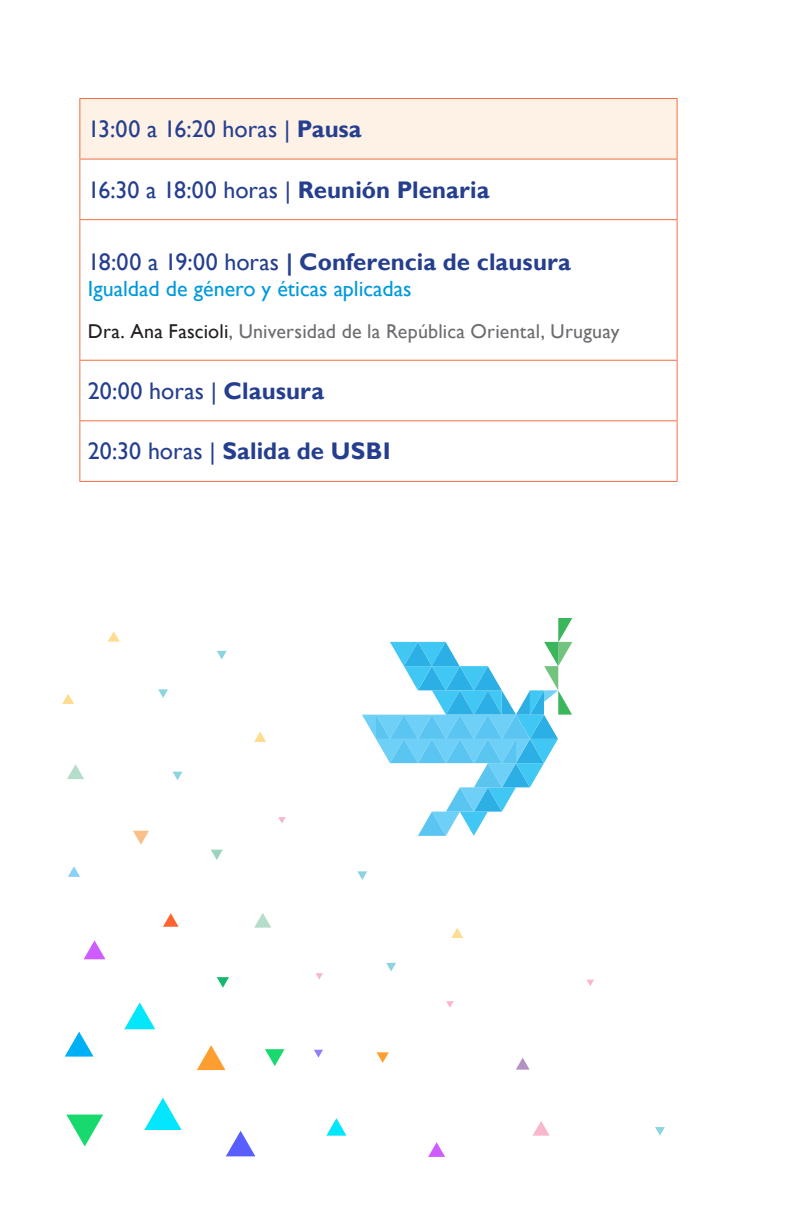
<style>
.page{position:relative;width:792px;height:1224px;background:#fff}
.page>*{position:absolute;margin:0;border:0;box-sizing:border-box;transform-origin:0 0}
.Párrafo_indentado{font:24px "Gill Sans";letter-spacing:.005em;color:#253f8e}
.Párrafo_indentado-2{font:700 24px "Gill Sans";letter-spacing:.005em;color:#253f8e}
.Párrafo_indentado-3{font:22px "Gill Sans";color:#09d}
.Párrafo_indentado-4{font:20px "Gill Sans";letter-spacing:.01em;color:#6c6d70}
.s1{font-weight:700}
.s2{font-weight:400}
.s3{font-style:italic}
.s4{color:#231f20}
</style>
<div class="page">
<div style="left:80px;top:98px;width:597px;height:61px;background:#fef1e6"></div>
<hr style="left:79px;top:98px;width:599px;height:1px;background:#f36d43">
<hr style="left:79px;top:99px;width:1px;height:60px;background:#f36d43">
<hr style="left:677px;top:99px;width:1px;height:60px;background:#f36d43">
<hr style="left:79px;top:159px;width:599px;height:1px;background:#f36d43">
<hr style="left:79px;top:160px;width:1px;height:59px;background:#f36d43">
<hr style="left:677px;top:160px;width:1px;height:59px;background:#f36d43">
<hr style="left:79px;top:219px;width:599px;height:1px;background:#f36d43">
<hr style="left:79px;top:220px;width:1px;height:140px;background:#f36d43">
<hr style="left:677px;top:220px;width:1px;height:140px;background:#f36d43">
<hr style="left:79px;top:360px;width:599px;height:1px;background:#f36d43">
<hr style="left:79px;top:361px;width:1px;height:59px;background:#f36d43">
<hr style="left:677px;top:361px;width:1px;height:59px;background:#f36d43">
<hr style="left:79px;top:420px;width:599px;height:1px;background:#f36d43">
<hr style="left:79px;top:421px;width:1px;height:60px;background:#f36d43">
<hr style="left:677px;top:421px;width:1px;height:60px;background:#f36d43">
<hr style="left:79px;top:481px;width:599px;height:1px;background:#f36d43">
<svg style="left:362px;top:618px;width:210px;height:218px"></svg>
<svg style="left:124px;top:1002px;width:31px;height:27px"></svg>
<svg style="left:326px;top:1118px;width:20px;height:18px"></svg>
<svg style="left:65px;top:1032px;width:29px;height:25px"></svg>
<svg style="left:144px;top:1098px;width:38px;height:32px"></svg>
<svg style="left:226px;top:1131px;width:29px;height:25px"></svg>
<svg style="left:428px;top:1142px;width:17px;height:15px"></svg>
<svg style="left:84px;top:940px;width:21px;height:19px"></svg>
<svg style="left:197px;top:1045px;width:28px;height:25px"></svg>
<svg style="left:265px;top:1049px;width:20px;height:17px"></svg>
<svg style="left:66px;top:1115px;width:37px;height:31px"></svg>
<svg style="left:68px;top:866px;width:12px;height:11px"></svg>
<svg style="left:163px;top:913px;width:16px;height:14px"></svg>
<svg style="left:377px;top:1052px;width:12px;height:11px"></svg>
<svg style="left:217px;top:977px;width:12px;height:11px"></svg>
<svg style="left:314px;top:1050px;width:9px;height:8px"></svg>
<svg style="left:446px;top:1001px;width:8px;height:7px"></svg>
<svg style="left:386px;top:963px;width:10px;height:8px"></svg>
<svg style="left:516px;top:1058px;width:14px;height:12px"></svg>
<svg style="left:133px;top:831px;width:16px;height:14px"></svg>
<svg style="left:173px;top:772px;width:9px;height:8px"></svg>
<svg style="left:451px;top:928px;width:12px;height:10px"></svg>
<svg style="left:533px;top:1121px;width:17px;height:15px"></svg>
<svg style="left:254px;top:913px;width:17px;height:15px"></svg>
<svg style="left:211px;top:850px;width:12px;height:10px"></svg>
<svg style="left:655px;top:1127px;width:10px;height:9px"></svg>
<svg style="left:316px;top:973px;width:7px;height:7px"></svg>
<svg style="left:62px;top:694px;width:12px;height:10px"></svg>
<svg style="left:278px;top:817px;width:8px;height:7px"></svg>
<svg style="left:217px;top:651px;width:10px;height:8px"></svg>
<svg style="left:357px;top:871px;width:10px;height:9px"></svg>
<svg style="left:254px;top:732px;width:12px;height:10px"></svg>
<svg style="left:67px;top:764px;width:17px;height:15px"></svg>
<svg style="left:158px;top:689px;width:10px;height:9px"></svg>
<svg style="left:587px;top:980px;width:7px;height:6px"></svg>
<svg style="left:108px;top:631px;width:12px;height:11px"></svg>
<p class="Párrafo_indentado" style="left:88px;top:115px;width:275px">13:00 a 16:20 horas | <span class="s1">Pausa</span></p>
<p class="Párrafo_indentado" style="left:88px;top:176px;width:403px">16:30 a 18:00 horas | <span class="s1">Reunión Plenaria</span></p>
<p class="Párrafo_indentado-2" style="left:88px;top:248px;width:484px"><span class="s2">18:00 a 19:00 horas</span> <span class="s3">|</span> Conferencia de clausura</p>
<p class="Párrafo_indentado-3" style="left:88px;top:276px;width:325px">Igualdad de género y éticas aplicadas</p>
<p class="Párrafo_indentado-4" style="left:88px;top:320px;width:533px"><span class="s4">Dra. Ana Fascioli</span>, Universidad de la República Oriental, Uruguay</p>
<p class="Párrafo_indentado" style="left:88px;top:377px;width:238px">20:00 horas | <span class="s1">Clausura</span></p>
<p class="Párrafo_indentado-2" style="left:88px;top:437px;width:304px"><span class="s2">20:30 horas |</span> Salida de USBI</p>
</div>
